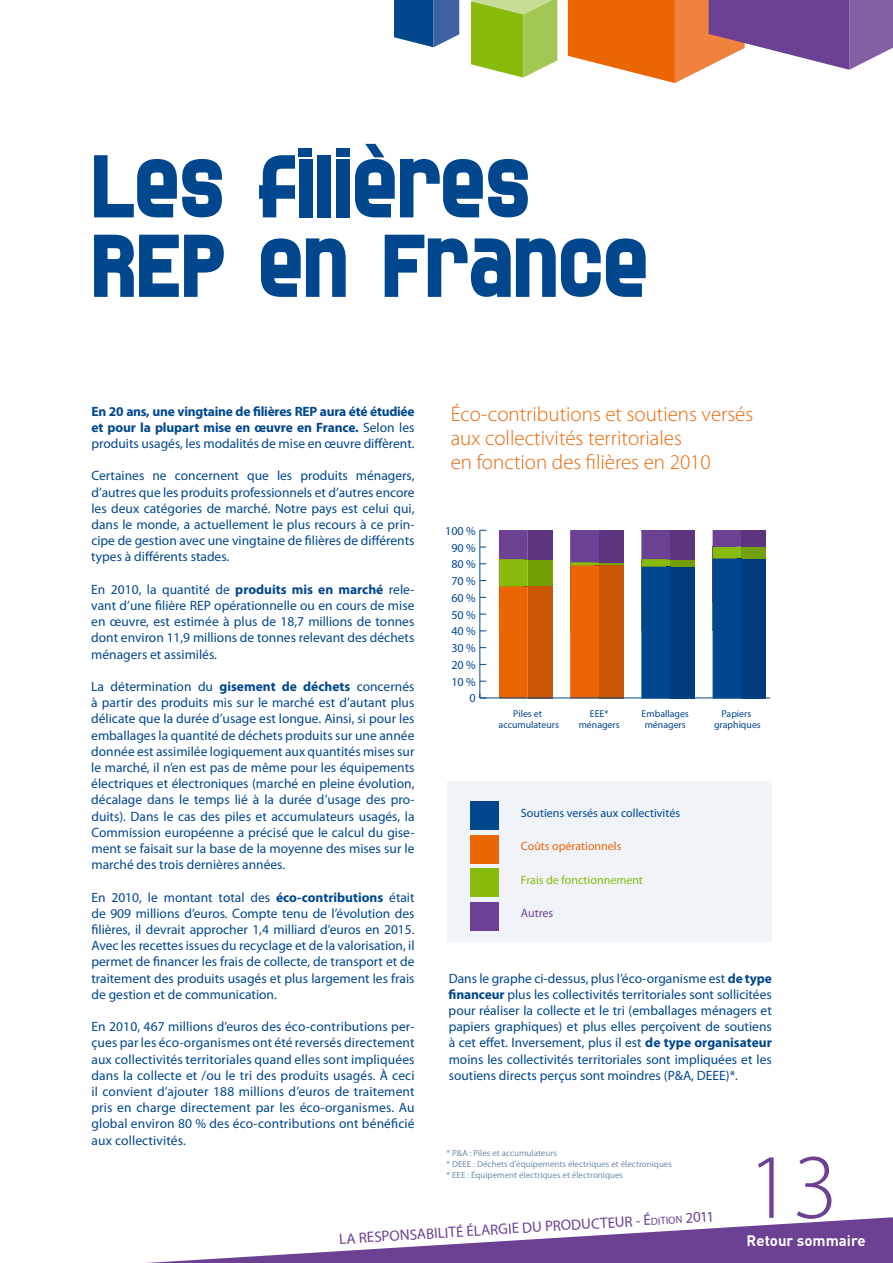
<style>
.page{position:relative;width:893px;height:1263px;background:#fff}
.page>*{position:absolute;margin:0;border:0;box-sizing:border-box;transform-origin:0 0}
.t1{font:300 92.85px "Myriad Pro";color:#6c4193}
.t2{font:700 90px/79.5px "SF Speedwaystar";color:#00478e}
.t3{font:300 21px/24px "Myriad Pro";color:#ec6503}
.t4{font:15px "Myriad Pro";color:#6c4193}
.t5{font:700 15px "DIN";color:#fff}
.t6{font:13.5px/16.2px "Myriad Pro";color:#00478e;text-align:justify}
.t7{font:700 13.5px/16.2px "Myriad Pro";letter-spacing:-.01em;color:#00478e;text-align:justify}
.t8{font:12px "Myriad Pro";color:#00478e}
.t9{font:12px "Myriad Pro";color:#88bb0b}
.t10{font:12px "Myriad Pro";color:#ec6503}
.t11{font:12px "Myriad Pro";color:#6c4193}
.t12{font:10.5px "Myriad Pro";color:#6c4193}
.t13{font:9.9px/11.9px "Myriad Pro";color:#00478e;text-align:center}
.t14{font:9px/10.8px "Myriad Pro";color:#738eab}
.s1{font-weight:400}
.s2{font-weight:700}
</style>
<div class="page">
<svg style="left:147px;top:1217px;width:746px;height:46px"></svg>
<svg style="left:471px;top:0;width:86px;height:78px"></svg>
<svg style="left:394px;top:0;width:65px;height:47px"></svg>
<svg style="left:568px;top:0;width:325px;height:83px"></svg>
<hr style="left:479px;top:530px;width:1px;height:168px;background:#00478e">
<div style="left:528px;top:559px;width:24px;height:27px;background:#739f07"></div>
<div style="left:528px;top:586px;width:24px;height:112px;background:#c95605"></div>
<svg style="left:499px;top:530px;width:29px;height:167px"></svg>
<div style="left:528px;top:530px;width:24px;height:29px;background:#5c357e"></div>
<hr style="left:599px;top:562px;width:24px;height:3px;background:#739f07">
<div style="left:599px;top:565px;width:24px;height:133px;background:#c95605"></div>
<svg style="left:570px;top:530px;width:29px;height:167px"></svg>
<div style="left:599px;top:530px;width:24px;height:32px;background:#5c357e"></div>
<div style="left:670px;top:559px;width:25px;height:8px;background:#739f07"></div>
<div style="left:670px;top:567px;width:25px;height:131px;background:#003c7d"></div>
<svg style="left:641px;top:530px;width:32px;height:167px"></svg>
<div style="left:670px;top:530px;width:25px;height:29px;background:#5c357e"></div>
<div style="left:741px;top:547px;width:25px;height:12px;background:#739f07"></div>
<div style="left:741px;top:559px;width:25px;height:139px;background:#003c7d"></div>
<svg style="left:713px;top:530px;width:28px;height:167px"></svg>
<div style="left:741px;top:530px;width:25px;height:17px;background:#5c357e"></div>
<hr style="left:480px;top:697px;width:290px;height:1px;background:#00478e">
<div style="left:447px;top:781px;width:325px;height:160px;background:#f0f4f9"></div>
<div style="left:471px;top:868px;width:28px;height:29px;background:#88bb0b"></div>
<div style="left:471px;top:835px;width:28px;height:28px;background:#ec6503"></div>
<div style="left:471px;top:801px;width:28px;height:29px;background:#00478e"></div>
<div style="left:471px;top:902px;width:28px;height:28px;background:#6c4193"></div>
<div style="left:299px;top:149px;width:13px;height:8px;background:#00478e"></div>
<div style="left:337px;top:149px;width:13px;height:8px;background:#00478e"></div>
<h2 class="t2" style="left:91px;top:145px;width:441px">LES FILIÈRES<br>REP</h2>
<h2 class="t2" style="left:258px;top:224px;width:391px">EN FRANCE</h2>
<p class="t7" style="left:91px;top:402px;width:325px">En 20 ans, une vingtaine de filières REP aura été étudiée et pour la plupart mise en œuvre en France. <span class="s1">Selon les produits usagés, les modalités de mise en œuvre diffèrent.</span></p>
<p class="t6" style="left:91px;top:467px;width:325px">Certaines ne concernent que les produits ménagers, d’autres que les produits professionnels et d’autres encore les deux catégories de marché. Notre pays est celui qui, dans le monde, a actuellement le plus recours à ce prin&shy;cipe de gestion avec une vingtaine de filières de différents types à différents stades.</p>
<p class="t6" style="left:91px;top:581px;width:325px">En 2010, la quantité de <span class="s2">produits mis en marché</span> rele&shy;vant d’une filière REP opérationnelle ou en cours de mise en œuvre, est estimée à plus de 18,7 millions de tonnes dont environ 11,9 millions de tonnes relevant des déchets ménagers et assimilés.</p>
<p class="t6" style="left:91px;top:678px;width:325px">La détermination du <span class="s2">gisement de déchets</span> concernés à partir des produits mis sur le marché est d’autant plus délicate que la durée d’usage est longue. Ainsi, si pour les emballages la quantité de déchets produits sur une année donnée est assimilée logiquement aux quantités mises sur le marché, il n’en est pas de même pour les équipements électriques et électroniques (marché en pleine évolution, décalage dans le temps lié à la durée d’usage des pro&shy;duits). Dans le cas des piles et accumulateurs usagés, la Commission européenne a précisé que le calcul du gise&shy;ment se faisait sur la base de la moyenne des mises sur le marché des trois dernières années.</p>
<p class="t6" style="left:91px;top:889px;width:325px">En 2010, le montant total des <span class="s2">éco-contributions</span> était de 909 millions d’euros. Compte tenu de l’évolution des filières, il devrait approcher 1,4 milliard d’euros en 2015.<br>Avec les recettes issues du recyclage et de la valorisation, il permet de financer les frais de collecte, de transport et de traitement des produits usagés et plus largement les frais de gestion et de communication.</p>
<p class="t6" style="left:91px;top:1018px;width:325px">En 2010, 467 millions d’euros des éco-contributions per&shy;çues par les éco-organismes ont été reversés directement aux collectivités territoriales quand elles sont impliquées dans la collecte et /ou le tri des produits usagés. À ceci il convient d’ajouter 188 millions d’euros de traitement pris en charge directement par les éco-organismes. Au global environ 80 % des éco-contributions ont bénéficié aux collectivités.</p>
<h3 class="t3" style="left:451px;top:402px;width:304px">Éco-contributions et soutiens versés aux collectivités territoriales<br>en fonction des filières en 2010</h3>
<p class="t8" style="left:445px;top:523px;width:32px">100 %</p>
<p class="t8" style="left:451px;top:540px;width:26px">90 %</p>
<p class="t8" style="left:451px;top:557px;width:26px">80 %</p>
<p class="t8" style="left:451px;top:574px;width:26px">70 %</p>
<p class="t8" style="left:451px;top:590px;width:26px">60 %</p>
<p class="t8" style="left:451px;top:607px;width:26px">50 %</p>
<p class="t8" style="left:451px;top:624px;width:26px">40 %</p>
<p class="t8" style="left:451px;top:641px;width:26px">30 %</p>
<p class="t8" style="left:451px;top:657px;width:26px">20 %</p>
<p class="t8" style="left:451px;top:674px;width:26px">10 %</p>
<p class="t8" style="left:470px;top:691px;width:8px">0</p>
<p class="t13" style="left:499px;top:707px;width:62px">Piles et accumulateurs</p>
<p class="t13" style="left:579px;top:707px;width:43px">EEE* ménagers</p>
<p class="t13" style="left:642px;top:707px;width:49px">Emballages ménagers</p>
<p class="t13" style="left:714px;top:707px;width:48px">Papiers graphiques</p>
<p class="t8" style="left:521px;top:805px;width:161px">Soutiens versés aux collectivités</p>
<p class="t10" style="left:521px;top:839px;width:102px">Coûts opérationnels</p>
<p class="t9" style="left:521px;top:872px;width:124px">Frais de fonctionnement</p>
<p class="t11" style="left:521px;top:906px;width:34px">Autres</p>
<p class="t6" style="left:449px;top:970px;width:325px">Dans le graphe ci-dessus, plus l’éco-organisme est <span class="s2">de type financeur</span> plus les collectivités territoriales sont sollicitées pour réaliser la collecte et le tri (emballages ménagers et papiers graphiques) et plus elles perçoivent de soutiens à cet effet. Inversement, plus il est <span class="s2">de type organisateur </span>moins les collectivités territoriales sont impliquées et les soutiens directs perçus sont moindres (P&amp;A, DEEE)*.</p>
<p class="t14" style="left:446px;top:1148px;width:227px">* P&amp;A : Piles et accumulateurs<br>* DEEE : Déchets d'équipements électriques et électroniques * EEE : Équipement électriques et électroniques</p>
<p class="t4" style="left:338px;top:1231px;width:314px;rotate:-4deg">LA RESPON SABILIT É ÉLARGIE DU PROD UCTEUR - É</p>
<p class="t12" style="left:651px;top:1215px;width:33px;rotate:-3deg">dition</p>
<p class="t4" style="left:685px;top:1209px;width:30px;rotate:-4deg">2011</p>
<h1 class="t1" style="left:747px;top:1131px;width:92px">13</h1>
<p class="t5" style="left:747px;top:1230px;width:120px">Retour sommaire</p>
</div>
